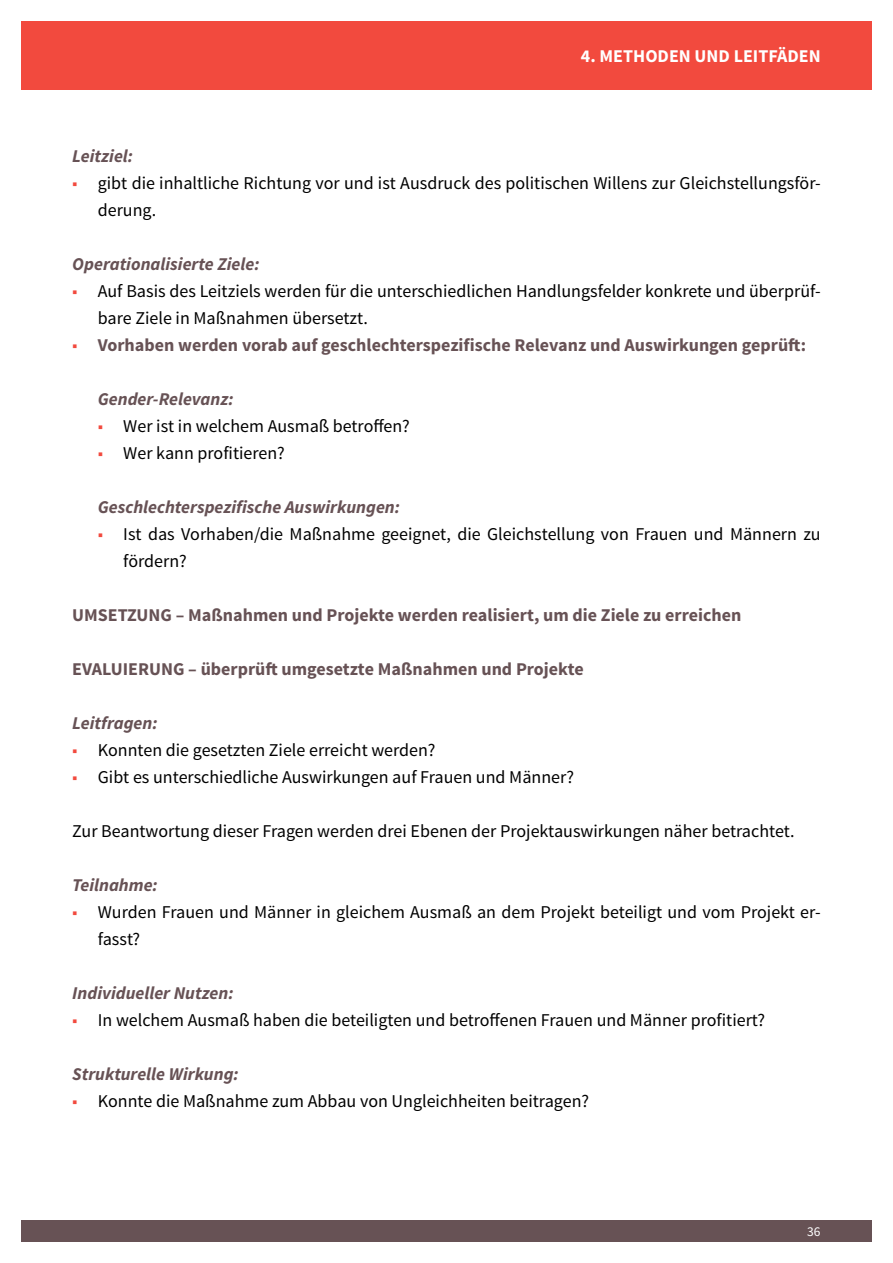
<style>
.page{position:relative;width:893px;height:1263px;background:#fff}
.page>*{position:absolute;margin:0;border:0;box-sizing:border-box;transform-origin:0 0}
.Fließtext{font:18px/27px "Source Sans Pro";color:#000}
.Überschrift_3__Ebene{font:700 18px "Source Sans Pro";color:#675255}
.Überschrift_3__Ebene-2{font:italic 700 18px "Source Sans Pro";color:#675255}
.t1{font:700 18px "Source Sans Pro";color:#fff}
.t2{font:13.5px "Source Sans Pro";color:#fff}
.s1{color:#f24a3e}
.s2{font-weight:400;color:#f24a3e}
</style>
<div class="page">
<div style="left:21px;top:21px;width:851px;height:68px;background:#f24a3e"></div>
<div style="left:21px;top:1220px;width:851px;height:22px;background:#675255"></div>
<p class="t1" style="left:581px;top:44px;width:241px">4. METHODEN UND LEITFÄDEN</p>
<p class="Überschrift_3__Ebene-2" style="left:72px;top:145px;width:62px">Leitziel:</p>
<p class="Fließtext" style="left:98px;top:170px;width:724px;text-indent:-26px"><span class="s1">■</span> gibt die inhaltliche Richtung vor und ist Ausdruck des politischen Willens zur Gleichstellungsför&shy;derung.</p>
<p class="Überschrift_3__Ebene-2" style="left:72px;top:253px;width:189px">Operationalisierte Ziele:</p>
<p class="Fließtext" style="left:98px;top:278px;width:724px;text-indent:-26px"><span class="s1">■</span> Auf Basis des Leitziels werden für die unterschiedlichen Handlungsfelder konkrete und überprüf&shy;bare Ziele in Maßnahmen übersetzt.</p>
<p class="Überschrift_3__Ebene" style="left:72px;top:333px;width:735px"><span class="s2">■</span> Vorhaben werden vorab auf geschlechterspezifische Relevanz und Auswirkungen geprüft:</p>
<p class="Überschrift_3__Ebene-2" style="left:98px;top:388px;width:137px">Gender-Relevanz:</p>
<p class="Fließtext" style="left:98px;top:413px;width:314px"><span class="s1">■</span> Wer ist in welchem Ausmaß betroffen?</p>
<p class="Fließtext" style="left:98px;top:440px;width:189px"><span class="s1">■</span> Wer kann profitieren?</p>
<p class="Überschrift_3__Ebene-2" style="left:98px;top:496px;width:304px">Geschlechterspezifische Auswirkungen:</p>
<p class="Fließtext" style="left:123px;top:521px;width:699px;text-indent:-26px"><span class="s1">■</span> Ist das Vorhaben/die Maßnahme geeignet, die Gleichstellung von Frauen und Männern zu fördern?</p>
<p class="Überschrift_3__Ebene" style="left:72px;top:603px;width:670px">UMSETZUNG – Maßnahmen und Projekte werden realisiert, um die Ziele zu erreichen</p>
<p class="Überschrift_3__Ebene" style="left:72px;top:657px;width:513px">EVALUIERUNG – überprüft umgesetzte Maßnahmen und Projekte</p>
<p class="Überschrift_3__Ebene-2" style="left:72px;top:712px;width:87px">Leitfragen:</p>
<p class="Fließtext" style="left:72px;top:737px;width:365px"><span class="s1">■</span> Konnten die gesetzten Ziele erreicht werden?</p>
<p class="Fließtext" style="left:72px;top:764px;width:503px"><span class="s1">■</span> Gibt es unterschiedliche Auswirkungen auf Frauen und Männer?</p>
<p class="Fließtext" style="left:72px;top:818px;width:724px">Zur Beantwortung dieser Fragen werden drei Ebenen der Projektauswirkungen näher betrachtet.</p>
<p class="Überschrift_3__Ebene-2" style="left:72px;top:874px;width:87px">Teilnahme:</p>
<p class="Fließtext" style="left:98px;top:899px;width:724px;text-indent:-26px"><span class="s1">■</span> Wurden Frauen und Männer in gleichem Ausmaß an dem Projekt beteiligt und vom Projekt er&shy;fasst?</p>
<p class="Überschrift_3__Ebene-2" style="left:72px;top:982px;width:163px">Individueller Nutzen:</p>
<p class="Fließtext" style="left:72px;top:1007px;width:694px"><span class="s1">■</span> In welchem Ausmaß haben die beteiligten und betroffenen Frauen und Männer profitiert?</p>
<p class="Überschrift_3__Ebene-2" style="left:72px;top:1063px;width:168px">Strukturelle Wirkung:</p>
<p class="Fließtext" style="left:72px;top:1088px;width:518px"><span class="s1">■</span> Konnte die Maßnahme zum Abbau von Ungleichheiten beitragen?</p>
<p class="t2" style="left:807px;top:1223px;width:15px">36</p>
</div>
